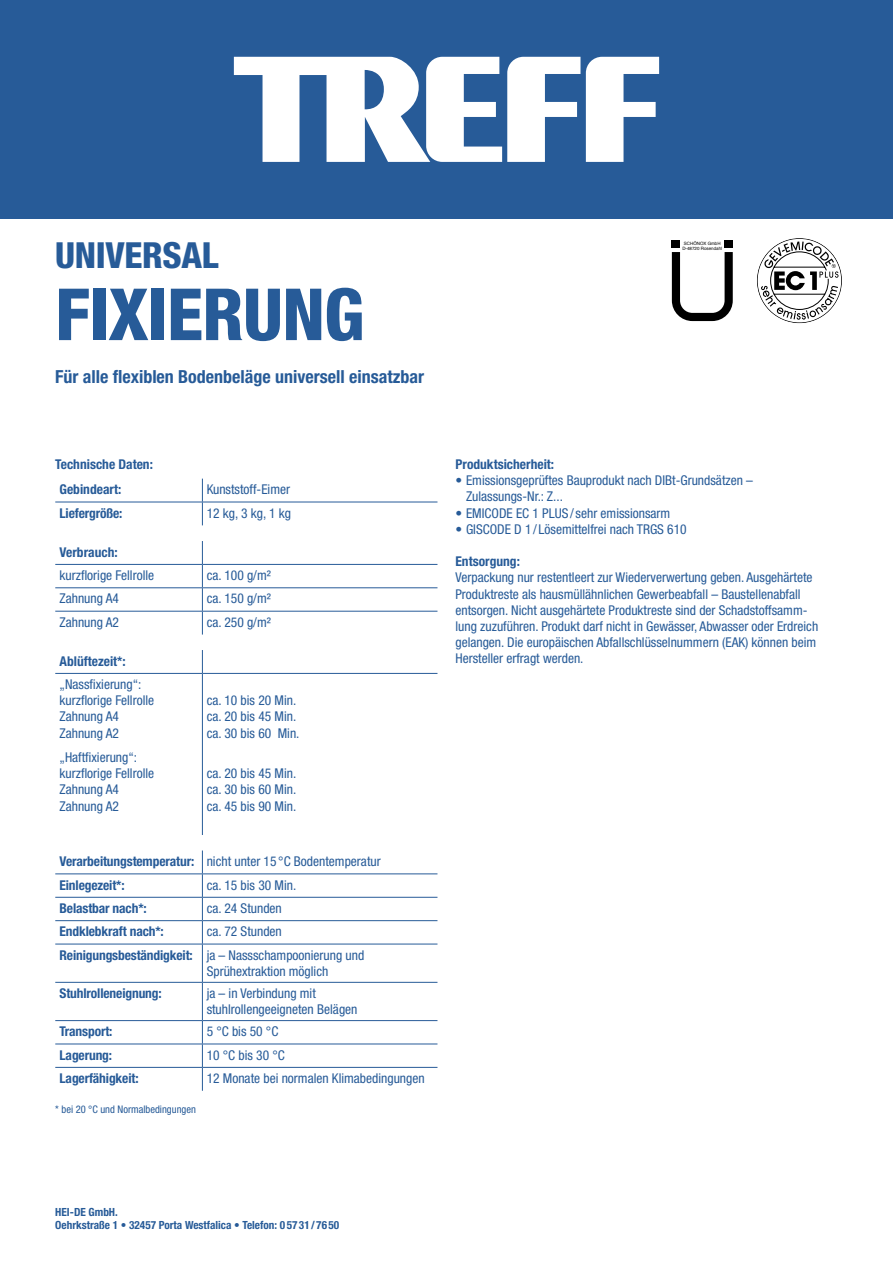
<style>
.page{position:relative;width:893px;height:1263px;background:#fff}
.page>*{position:absolute;margin:0;border:0;box-sizing:border-box;transform-origin:0 0}
.t1{font:800 condensed 72px "Helvetica Neue LT Std";letter-spacing:-.01em;color:#275b98}
.t2{font:800 condensed 36px "Helvetica Neue LT Std";letter-spacing:-.01em;color:#275b98}
.t3{font:700 condensed 18px "Helvetica Neue LT Std";color:#275b98}
.t4{font:condensed 13.5px/16.2px "Helvetica Neue LT Std";color:#275b98}
.t5{font:700 condensed 13.5px/23.4px "Helvetica Neue LT Std";letter-spacing:-.01em;color:#275b98}
.t6{font:700 condensed 11.25px/13.5px "Helvetica Neue LT Std";color:#275b98}
.t7{font:condensed 10.5px "Helvetica Neue LT Std";color:#275b98}
.t8{font:4.5px/5.6px "Helvetica";color:#000;text-align:center}
.s1{font-weight:400}
.s2{font-weight:700}
</style>
<div class="page">
<div style="left:0;top:0;width:893px;height:218px;background:#275b98"></div>
<svg style="left:234px;top:57px;width:346px;height:105px"></svg>
<svg style="left:586px;top:57px;width:73px;height:105px"></svg>
<svg style="left:757px;top:238px;width:85px;height:85px"></svg>
<div style="left:672px;top:240px;width:8px;height:8px;background:#000"></div>
<div style="left:725px;top:240px;width:8px;height:8px;background:#000"></div>
<svg style="left:672px;top:252px;width:61px;height:69px"></svg>
<hr style="left:55px;top:587px;width:147px;height:1px;background:#275b98">
<hr style="left:202px;top:587px;width:235px;height:1px;background:#275b98">
<hr style="left:55px;top:611px;width:147px;height:1px;background:#275b98">
<hr style="left:202px;top:611px;width:235px;height:1px;background:#275b98">
<svg style="left:202px;top:541px;width:1px;height:94px"></svg>
<hr style="left:55px;top:564px;width:147px;height:1px;background:#275b98">
<hr style="left:202px;top:564px;width:235px;height:1px;background:#275b98">
<svg style="left:202px;top:479px;width:1px;height:46px"></svg>
<hr style="left:55px;top:502px;width:147px;height:1px;background:#275b98">
<hr style="left:202px;top:502px;width:235px;height:1px;background:#275b98">
<svg style="left:202px;top:850px;width:1px;height:94px"></svg>
<hr style="left:202px;top:944px;width:1px;height:38px;background:#275b98">
<hr style="left:202px;top:983px;width:1px;height:37px;background:#275b98">
<svg style="left:202px;top:1021px;width:1px;height:70px"></svg>
<hr style="left:55px;top:873px;width:147px;height:1px;background:#275b98">
<hr style="left:202px;top:873px;width:235px;height:1px;background:#275b98">
<hr style="left:55px;top:897px;width:147px;height:1px;background:#275b98">
<hr style="left:202px;top:897px;width:235px;height:1px;background:#275b98">
<hr style="left:55px;top:920px;width:147px;height:1px;background:#275b98">
<hr style="left:202px;top:920px;width:235px;height:1px;background:#275b98">
<hr style="left:55px;top:944px;width:147px;height:1px;background:#275b98">
<hr style="left:202px;top:944px;width:235px;height:1px;background:#275b98">
<hr style="left:55px;top:982px;width:147px;height:1px;background:#275b98">
<hr style="left:202px;top:982px;width:235px;height:1px;background:#275b98">
<hr style="left:55px;top:1020px;width:147px;height:1px;background:#275b98">
<hr style="left:202px;top:1020px;width:235px;height:1px;background:#275b98">
<hr style="left:55px;top:1043px;width:147px;height:1px;background:#275b98">
<hr style="left:202px;top:1043px;width:235px;height:1px;background:#275b98">
<hr style="left:55px;top:1067px;width:147px;height:1px;background:#275b98">
<hr style="left:202px;top:1067px;width:235px;height:1px;background:#275b98">
<svg style="left:202px;top:650px;width:1px;height:23px"></svg>
<hr style="left:202px;top:674px;width:1px;height:161px;background:#275b98">
<hr style="left:55px;top:673px;width:147px;height:1px;background:#275b98">
<hr style="left:202px;top:673px;width:235px;height:1px;background:#275b98">
<h2 class="t2" style="left:55px;top:233px;width:165px">UNIVERSAL</h2>
<h1 class="t1" style="left:55px;top:270px;width:311px">FIXIERUNG</h1>
<h3 class="t3" style="left:55px;top:365px;width:370px">Für alle flexiblen Bodenbeläge universell einsatzbar</h3>
<p class="t5" style="left:55px;top:452px;width:99px">Technische Daten:</p>
<p class="t5" style="left:60px;top:478px;width:63px">Gebindeart:</p>
<p class="t4" style="left:207px;top:481px;width:85px">Kunststoff-Eimer</p>
<p class="t5" style="left:60px;top:501px;width:64px">Liefergröße:</p>
<p class="t4" style="left:207px;top:505px;width:86px">12 kg, 3 kg, 1 kg</p>
<p class="t5" style="left:60px;top:540px;width:60px">Verbrauch:</p>
<p class="t4" style="left:60px;top:567px;width:96px">kurzflorige Fellrolle</p>
<p class="t4" style="left:207px;top:567px;width:66px">ca. 100 g/m²</p>
<p class="t4" style="left:60px;top:590px;width:61px">Zahnung A4</p>
<p class="t4" style="left:207px;top:590px;width:66px">ca. 150 g/m²</p>
<p class="t4" style="left:60px;top:614px;width:61px">Zahnung A2</p>
<p class="t4" style="left:207px;top:614px;width:66px">ca. 250 g/m²</p>
<p class="t5" style="left:60px;top:649px;width:68px">Ablüftezeit*:</p>
<p class="t4" style="left:60px;top:676px;width:96px">„Nassfixierung“: kurzflorige Fellrolle<br>Zahnung A4<br>Zahnung A2</p>
<p class="t4" style="left:60px;top:749px;width:96px">„Haftfixierung“: kurzflorige Fellrolle<br>Zahnung A4<br>Zahnung A2</p>
<p class="t4" style="left:207px;top:692px;width:94px">ca. 10 bis 20 Min. ca. 20 bis 45 Min. ca. 30 bis 60 Min.</p>
<p class="t4" style="left:207px;top:765px;width:91px;text-align:justify">ca. 20 bis 45 Min. ca. 30 bis 60 Min. ca. 45 bis 90 Min.</p>
<p class="t5" style="left:60px;top:849px;width:323px">Verarbeitungstemperatur: <span class="s1">nicht unter 15 °C Bodentemperatur<br></span>Einlegezeit*:</p>
<p class="t4" style="left:207px;top:876px;width:91px">ca. 15 bis 30 Min.</p>
<p class="t5" style="left:60px;top:896px;width:89px">Belastbar nach*:</p>
<p class="t4" style="left:207px;top:900px;width:77px">ca. 24 Stunden</p>
<p class="t5" style="left:60px;top:920px;width:106px">Endklebkraft nach*:</p>
<p class="t4" style="left:60px;top:920px;width:306px;line-height:23.4px;text-indent:147px">ca. 72 Stunden<br><span class="s2">Reinigungsbeständigkeit:</span> ja – Nassschampoonierung und</p>
<p class="t4" style="left:207px;top:963px;width:123px">Sprühextraktion möglich</p>
<p class="t5" style="left:60px;top:981px;width:104px">Stuhlrolleneignung:</p>
<p class="t4" style="left:207px;top:985px;width:152px">ja – in Verbindung mit stuhlrollengeeigneten Belägen</p>
<p class="t5" style="left:60px;top:1019px;width:54px">Transport:</p>
<p class="t4" style="left:207px;top:1023px;width:73px">5 °C bis 50 °C</p>
<p class="t5" style="left:60px;top:1043px;width:54px">Lagerung:</p>
<p class="t4" style="left:207px;top:1047px;width:80px">10 °C bis 30 °C</p>
<p class="t5" style="left:60px;top:1066px;width:81px">Lagerfähigkeit:</p>
<p class="t4" style="left:207px;top:1070px;width:220px">12 Monate bei normalen Klimabedingungen</p>
<p class="t7" style="left:55px;top:1103px;width:142px">* bei 20 °C und Normalbedingungen</p>
<p class="t8" style="left:682px;top:240px;width:41px">SCHÖNOX GmbH<br>D-48720 Rosendahl</p>
<p class="t5" style="left:455px;top:452px;width:100px">Produktsicherheit:</p>
<p class="t4" style="left:466px;top:472px;width:289px;text-indent:-11px">• Emissionsgeprüftes Bauprodukt nach DIBt-Grundsätzen –<br>Zulassungs-Nr.: Z...</p>
<p class="t4" style="left:455px;top:504px;width:216px">• EMICODE EC 1 PLUS/ sehr emissionsarm</p>
<p class="t4" style="left:455px;top:521px;width:233px">• GISCODE D 1 / Lösemittelfrei nach TRGS 610</p>
<p class="t5" style="left:455px;top:549px;width:66px">Entsorgung:</p>
<p class="t4" style="left:455px;top:569px;width:364px">Verpackung nur restentleert zur Wiederverwertung geben. Ausgehärtete Produktreste als hausmüllähnlichen Gewerbeabfall – Baustellenabfall entsorgen. Nicht ausgehärtete Produktreste sind der Schadstoffsamm&shy;lung zuzuführen. Produkt darf nicht in Gewässer, Abwasser oder Erdreich gelangen. Die europäischen Abfallschlüsselnummern (EAK) können beim Hersteller erfragt werden.</p>
<p class="t6" style="left:55px;top:1205px;width:286px">HEI-DE GmbH.<br>Oehrkstraße 1 • 32457 Porta Westfalica • Telefon: 0 57 31 / 76 50</p>
</div>
